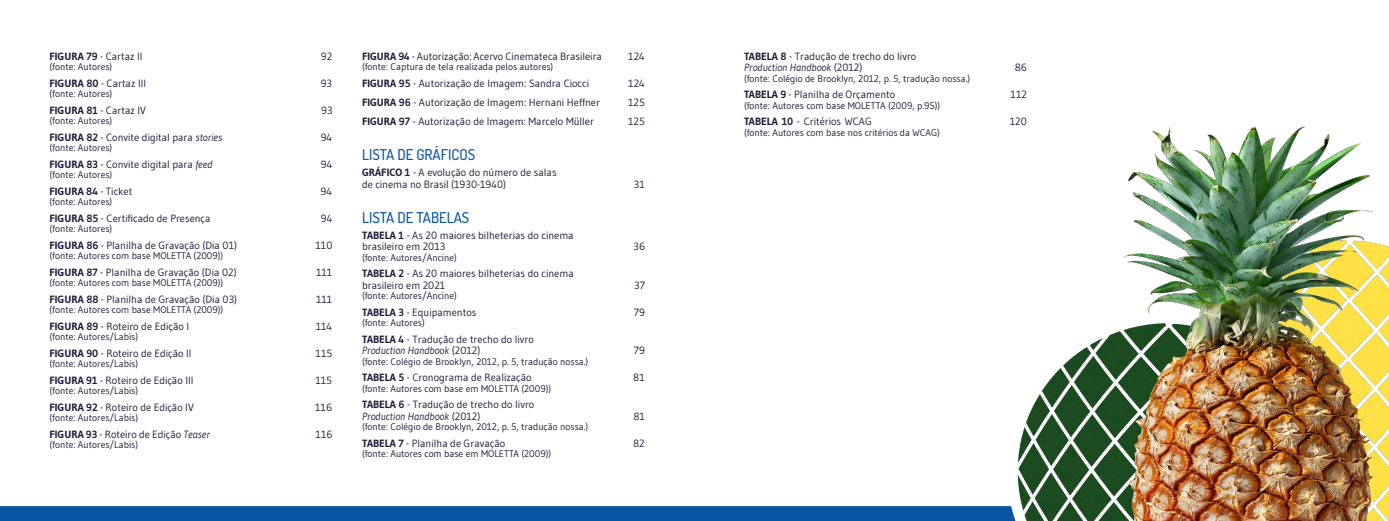
<style>
.page{position:relative;width:1389px;height:521px;background:#fff}
.page>*{position:absolute;margin:0;border:0;box-sizing:border-box;transform-origin:0 0}
.t1{font:500 14.88px "Dosis";color:#0753a1}
.t2{font:10.5px/11.4px "Gudea";color:#1d1c3b}
.t3{font:700 10.5px "Gudea";color:#1d1c3b}
.t4{font:9.62px "Gudea";color:#1d1c3b}
.s1{font-weight:700}
.s2{font-style:italic}
.s3{font-weight:400}
</style>
<div class="page">
<img style="left:1017px;top:126px;width:372px;height:395px">
<svg style="left:0;top:506px;width:1023px;height:15px;background:#0a55a2"></svg>
<p class="t2" style="left:50px;top:50px;width:95px"><span class="s1">FIGURA 79</span> - Cartaz II</p>
<p class="t2" style="left:321px;top:50px;width:13px">92</p>
<p class="t4" style="left:50px;top:61px;width:64px">(fonte: Autores)</p>
<p class="t2" style="left:50px;top:77px;width:98px"><span class="s1">FIGURA 80</span> - Cartaz III</p>
<p class="t2" style="left:321px;top:77px;width:13px">93</p>
<p class="t4" style="left:50px;top:88px;width:64px">(fonte: Autores)</p>
<p class="t2" style="left:50px;top:104px;width:98px"><span class="s1">FIGURA 81</span> - Cartaz IV</p>
<p class="t2" style="left:321px;top:104px;width:13px">93</p>
<p class="t4" style="left:50px;top:115px;width:64px">(fonte: Autores)</p>
<p class="t2" style="left:50px;top:131px;width:174px"><span class="s1">FIGURA 82</span> - Convite digital para <span class="s2">stories</span></p>
<p class="t2" style="left:321px;top:131px;width:13px">94</p>
<p class="t4" style="left:50px;top:142px;width:64px">(fonte: Autores)</p>
<p class="t2" style="left:50px;top:158px;width:164px"><span class="s1">FIGURA 83</span> - Convite digital para <span class="s2">feed</span></p>
<p class="t2" style="left:321px;top:158px;width:13px">94</p>
<p class="t4" style="left:50px;top:169px;width:64px">(fonte: Autores)</p>
<p class="t3" style="left:50px;top:185px;width:84px">FIGURA 84 <span class="s3">- Ticket</span></p>
<p class="t2" style="left:321px;top:185px;width:13px">94</p>
<p class="t4" style="left:50px;top:196px;width:64px">(fonte: Autores)</p>
<p class="t2" style="left:50px;top:212px;width:163px"><span class="s1">FIGURA 85</span> - Certificado de Presença</p>
<p class="t2" style="left:321px;top:212px;width:13px">94</p>
<p class="t4" style="left:50px;top:223px;width:64px">(fonte: Autores)</p>
<p class="t2" style="left:50px;top:239px;width:189px"><span class="s1">FIGURA 86</span> - Planilha de Gravação (Dia 01)</p>
<p class="t2" style="left:316px;top:239px;width:18px">110</p>
<p class="t4" style="left:50px;top:250px;width:175px">(fonte: Autores com base MOLETTA (2009))</p>
<p class="t2" style="left:50px;top:266px;width:189px"><span class="s1">FIGURA 87</span> - Planilha de Gravação (Dia 02)</p>
<p class="t2" style="left:316px;top:266px;width:18px">111</p>
<p class="t4" style="left:50px;top:277px;width:175px">(fonte: Autores com base MOLETTA (2009))</p>
<p class="t2" style="left:50px;top:293px;width:189px"><span class="s1">FIGURA 88</span> - Planilha de Gravação (Dia 03)</p>
<p class="t2" style="left:316px;top:293px;width:18px">111</p>
<p class="t4" style="left:50px;top:304px;width:175px">(fonte: Autores com base MOLETTA (2009))</p>
<p class="t2" style="left:50px;top:320px;width:141px"><span class="s1">FIGURA 89</span> - Roteiro de Edição I</p>
<p class="t2" style="left:316px;top:320px;width:18px">114</p>
<p class="t4" style="left:50px;top:331px;width:90px">(fonte: Autores/Labis)</p>
<p class="t2" style="left:50px;top:347px;width:144px"><span class="s1">FIGURA 90</span> - Roteiro de Edição II</p>
<p class="t2" style="left:316px;top:347px;width:18px">115</p>
<p class="t4" style="left:50px;top:358px;width:90px">(fonte: Autores/Labis)</p>
<p class="t2" style="left:50px;top:374px;width:145px"><span class="s1">FIGURA 91</span> - Roteiro de Edição III</p>
<p class="t2" style="left:315px;top:374px;width:18px">115</p>
<p class="t4" style="left:50px;top:385px;width:90px">(fonte: Autores/Labis)</p>
<p class="t2" style="left:50px;top:401px;width:146px"><span class="s1">FIGURA 92</span> - Roteiro de Edição IV</p>
<p class="t2" style="left:315px;top:401px;width:18px">116</p>
<p class="t4" style="left:50px;top:412px;width:90px">(fonte: Autores/Labis)</p>
<p class="t2" style="left:50px;top:428px;width:162px"><span class="s1">FIGURA 93</span> - Roteiro de Edição <span class="s2">Teaser</span></p>
<p class="t2" style="left:316px;top:428px;width:18px">116</p>
<p class="t4" style="left:50px;top:439px;width:90px">(fonte: Autores/Labis)</p>
<p class="t2" style="left:362px;top:50px;width:241px"><span class="s1">FIGURA 94</span> - Autorização: Acervo Cinemateca Brasileira</p>
<p class="t2" style="left:628px;top:50px;width:18px">124</p>
<p class="t4" style="left:362px;top:61px;width:193px">(fonte: Captura de tela realizada pelos autores)</p>
<p class="t2" style="left:362px;top:77px;width:228px"><span class="s1">FIGURA 95</span> - Autorização de Imagem: Sandra Ciocci</p>
<p class="t2" style="left:628px;top:77px;width:18px">124</p>
<p class="t2" style="left:362px;top:96px;width:239px"><span class="s1">FIGURA 96</span> - Autorização de Imagem: Hernani Heffner</p>
<p class="t2" style="left:628px;top:96px;width:18px">125</p>
<p class="t2" style="left:362px;top:115px;width:233px"><span class="s1">FIGURA 97</span> - Autorização de Imagem: Marcelo Müller</p>
<p class="t2" style="left:628px;top:115px;width:18px">125</p>
<h1 class="t1" style="left:362px;top:144px;width:115px">LISTA DE GRÁFICOS</h1>
<p class="t2" style="left:362px;top:167px;width:196px"><span class="s1">GRÁFICO 1</span> - A evolução do número de salas de cinema no Brasil (1930-1940)</p>
<p class="t2" style="left:634px;top:178px;width:12px">31</p>
<h1 class="t1" style="left:362px;top:207px;width:109px">LISTA DE TABELAS</h1>
<p class="t2" style="left:362px;top:230px;width:213px"><span class="s1">TABELA 1</span> - As 20 maiores bilheterias do cinema brasileiro em 2013</p>
<p class="t2" style="left:634px;top:241px;width:13px">36</p>
<p class="t4" style="left:362px;top:252px;width:96px">(fonte: Autores/Ancine)</p>
<p class="t2" style="left:362px;top:268px;width:213px"><span class="s1">TABELA 2</span> - As 20 maiores bilheterias do cinema brasileiro em 2021</p>
<p class="t2" style="left:634px;top:279px;width:12px">37</p>
<p class="t4" style="left:362px;top:290px;width:96px">(fonte: Autores/Ancine)</p>
<p class="t2" style="left:362px;top:306px;width:116px"><span class="s1">TABELA 3</span> - Equipamentos</p>
<p class="t2" style="left:634px;top:306px;width:13px">79</p>
<p class="t4" style="left:362px;top:317px;width:64px">(fonte: Autores)</p>
<p class="t2" style="left:362px;top:333px;width:173px"><span class="s1">TABELA 4</span> - Tradução de trecho do livro<br><span class="s2">Production Handbook</span> (2012)</p>
<p class="t2" style="left:634px;top:345px;width:13px">79</p>
<p class="t4" style="left:362px;top:355px;width:228px">(fonte: Colégio de Brooklyn, 2012, p. 5, tradução nossa.)</p>
<p class="t2" style="left:362px;top:372px;width:171px"><span class="s1">TABELA 5</span> - Cronograma de Realização</p>
<p class="t2" style="left:633px;top:372px;width:13px">81</p>
<p class="t4" style="left:362px;top:382px;width:191px">(fonte: Autores com base em MOLETTA (2009))</p>
<p class="t2" style="left:362px;top:399px;width:174px"><span class="s1">TABELA 6</span> - Tradução de trecho do livro<br><span class="s2">Production Handbook</span> (2012)</p>
<p class="t2" style="left:633px;top:410px;width:13px">81</p>
<p class="t4" style="left:362px;top:421px;width:228px">(fonte: Colégio de Brooklyn, 2012, p. 5, tradução nossa.)</p>
<p class="t2" style="left:362px;top:437px;width:145px"><span class="s1">TABELA 7</span> - Planilha de Gravação</p>
<p class="t2" style="left:633px;top:437px;width:13px">82</p>
<p class="t4" style="left:362px;top:448px;width:191px">(fonte: Autores com base em MOLETTA (2009))</p>
<p class="t2" style="left:744px;top:50px;width:174px"><span class="s1">TABELA 8</span> - Tradução de trecho do livro<br><span class="s2">Production Handbook</span> (2012)</p>
<p class="t2" style="left:1015px;top:62px;width:14px">86</p>
<p class="t4" style="left:744px;top:72px;width:228px">(fonte: Colégio de Brooklyn, 2012, p. 5, tradução nossa.)</p>
<p class="t2" style="left:744px;top:89px;width:153px"><span class="s1">TABELA 9</span> - Planilha de Orçamento</p>
<p class="t2" style="left:1011px;top:89px;width:18px">112</p>
<p class="t4" style="left:744px;top:99px;width:198px">(fonte: Autores com base MOLETTA (2009, p.95))</p>
<p class="t2" style="left:744px;top:116px;width:129px"><span class="s1">TABELA 10</span> - Critérios WCAG</p>
<p class="t2" style="left:1010px;top:116px;width:19px">120</p>
<p class="t4" style="left:744px;top:126px;width:197px">(fonte: Autores com base nos critérios da WCAG)</p>
</div>
